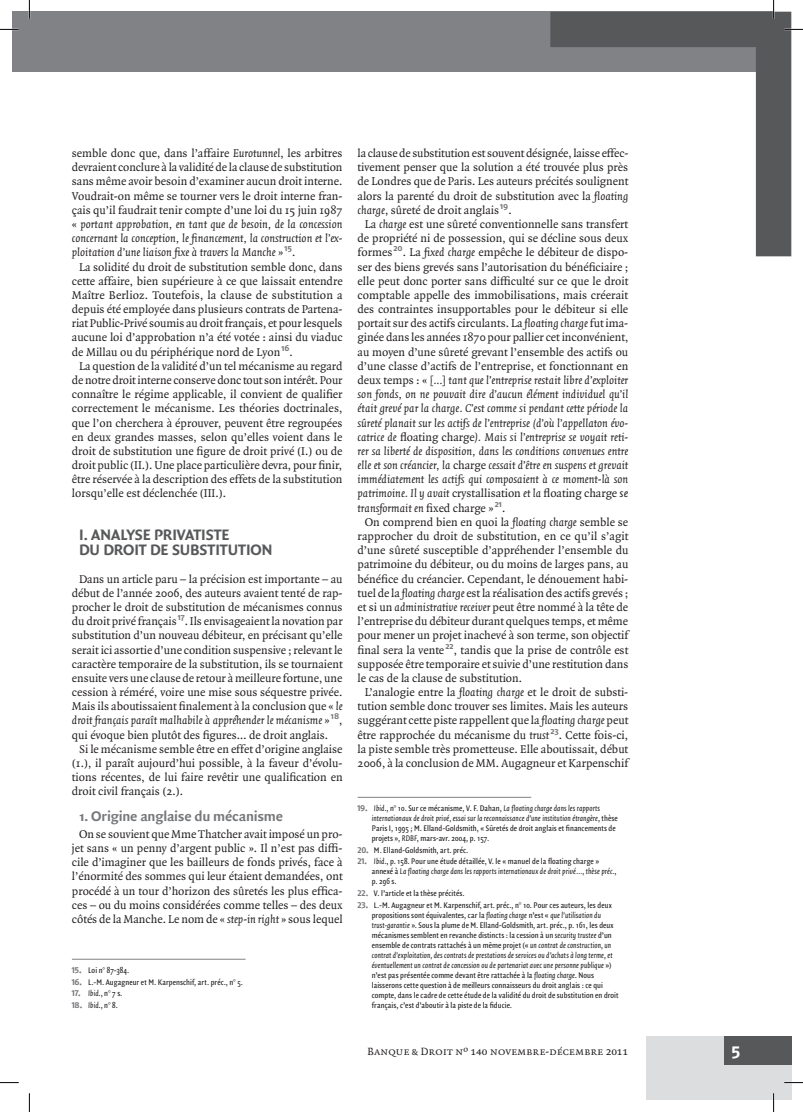
<style>
.page{position:relative;width:803px;height:1112px;background:#fff}
.page>*{position:absolute;margin:0;border:0;box-sizing:border-box;transform-origin:0 0}
.t1{font:17.5px "Fago No Bold Lf Caps";color:#fff}
._6-INTER-GROS{font:700 16.25px/15px "Quadraat Sans";letter-spacing:-.01em;color:#57585a}
._6-INTER-MOYEN{font:700 15px "Quadraat Sans";letter-spacing:-.015em;color:#76787b}
._5-TEXTE-COURANT{font:12.12px/14.1px "Quadraat";color:#231f20;text-align:justify}
._9-NOTES_DE_BAS_DE_P{font:12.12px/14.1px "Quadraat";color:#231f20;text-align:justify}
.t2{font:11.25px "Quadraat Small Caps";color:#231f20}
._9-NOTES_DE_BAS_DE_P-2{font:8.75px/10px "Quadraat Sans Con";letter-spacing:.01em;color:#231f20}
.s1{font-style:italic}
.s2{font-family:"Fago No Bold Lf";color:#76787b}
.s3{font-family:"Quadraat Sans";font-style:italic}
</style>
<div class="page">
<div style="left:12px;top:12px;width:17px;height:60px;background:#808285"></div>
<div style="left:646px;top:1036px;width:145px;height:63px;background:#dcdddf"></div>
<div style="left:724px;top:1036px;width:67px;height:28px;background:#57585a"></div>
<div style="left:29px;top:12px;width:744px;height:60px;background:#808285"></div>
<svg style="left:550px;top:12px;width:241px;height:244px"></svg>
<hr style="left:72px;top:958px;width:174px;height:1px;background:#808285">
<hr style="left:358px;top:796px;width:173px;height:1px;background:#808285">
<svg style="left:0;top:29px;width:19px;height:1px"></svg>
<svg style="left:784px;top:29px;width:19px;height:1px"></svg>
<svg style="left:0;top:1082px;width:19px;height:1px"></svg>
<svg style="left:784px;top:1081px;width:19px;height:2px"></svg>
<svg style="left:29px;top:0;width:1px;height:19px"></svg>
<svg style="left:29px;top:1093px;width:1px;height:18px"></svg>
<svg style="left:773px;top:0;width:1px;height:19px"></svg>
<svg style="left:773px;top:1093px;width:1px;height:18px"></svg>
<p class="_9-NOTES_DE_BAS_DE_P" style="left:72px;top:146px;width:272px">semble donc que, dans l’affaire <span class="s1">Eurotunnel</span>, les arbitres devraient conclure à la validité de la clause de substitution sans même avoir besoin d’examiner aucun droit interne.<br>Voudrait-on même se tourner vers le droit interne fran&shy;çais qu’il faudrait tenir compte d’une loi du 15 juin 1987 « <span class="s1">portant approbation, en tant que de besoin, de la concession concernant la conception, le financement, la construction et l’ex&shy;ploitation d’une liaison fixe à travers la Manche</span> »<sup>15</sup>.</p>
<p class="_5-TEXTE-COURANT" style="left:72px;top:260px;width:272px;text-indent:7px">La solidité du droit de substitution semble donc, dans cette affaire, bien supérieure à ce que laissait entendre Maître Berlioz. Toutefois, la clause de substitution a depuis été employée dans plusieurs contrats de Partena&shy;riat Public-Privé soumis au droit français, et pour lesquels aucune loi d’approbation n’a été votée : ainsi du viaduc de Millau ou du périphérique nord de Lyon<sup>16</sup>.</p>
<p class="_5-TEXTE-COURANT" style="left:72px;top:359px;width:272px;text-indent:7px">La question de la validité d’un tel mécanisme au regard de notre droit interne conserve donc tout son intérêt. Pour connaître le régime applicable, il convient de qualifier correctement le mécanisme. Les théories doctrinales, que l’on cherchera à éprouver, peuvent être regroupées en deux grandes masses, selon qu’elles voient dans le droit de substitution une figure de droit privé (I.) ou de droit public (II.). Une place particulière devra, pour finir, être réservée à la description des effets de la substitution lorsqu’elle est déclenchée (III.).</p>
<p class="_6-INTER-GROS" style="left:79px;top:527px;width:193px">I. ANALYSE PRIVATISTE<br>DU DROIT DE SUBSTITUTION</p>
<p class="_5-TEXTE-COURANT" style="left:72px;top:572px;width:272px;text-indent:7px">Dans un article paru – la précision est importante – au début de l’année 2006, des auteurs avaient tenté de rap&shy;procher le droit de substitution de mécanismes connus du droit privé français<sup>17</sup>. Ils envisageaient la novation par substitution d’un nouveau débiteur, en précisant qu’elle serait ici assortie d’une condition suspensive ; relevant le caractère temporaire de la substitution, ils se tournaient ensuite vers une clause de retour à meilleure fortune, une cession à réméré, voire une mise sous séquestre privée.<br>Mais ils aboutissaient finalement à la conclusion que « <span class="s1">le droit français paraît malhabile à appréhender le mécanisme</span> »<sup>18</sup>, qui évoque bien plutôt des figures… de droit anglais.</p>
<p class="_5-TEXTE-COURANT" style="left:72px;top:742px;width:272px;text-indent:7px">Si le mécanisme semble être en effet d’origine anglaise (1.), il paraît aujourd’hui possible, à la faveur d’évolu&shy;tions récentes, de lui faire revêtir une qualification en droit civil français (2.).</p>
<p class="_6-INTER-MOYEN" style="left:79px;top:807px;width:206px">1. ORIGINE ANGLAISE DU MÉCANISME</p>
<p class="_5-TEXTE-COURANT" style="left:72px;top:827px;width:272px;text-align:center">On se souvient que Mme Thatcher avait imposé un pro&shy;jet sans « un penny d’argent public ». Il n’est pas diffi&shy;cile d’imaginer que les bailleurs de fonds privés, face à l’énormité des sommes qui leur étaient demandées, ont procédé à un tour d’horizon des sûretés les plus effica&shy;ces – ou du moins considérées comme telles – des deux côtés de la Manche. Le nom de « <span class="s1">step-in right</span> » sous lequel</p>
<p class="_9-NOTES_DE_BAS_DE_P-2" style="left:72px;top:964px;width:59px"><span class="s2">15.</span> Loi n° 87-384.</p>
<p class="_9-NOTES_DE_BAS_DE_P-2" style="left:72px;top:976px;width:173px"><span class="s2">16.</span> L.-M. Augagneur et M. Karpenschif, art. préc., n° 5.</p>
<p class="_9-NOTES_DE_BAS_DE_P-2" style="left:72px;top:988px;width:52px"><span class="s2">17.</span> <span class="s1">Ibid</span>., n° 7 s.</p>
<p class="_9-NOTES_DE_BAS_DE_P-2" style="left:72px;top:1000px;width:47px"><span class="s2">18.</span> <span class="s1">Ibid</span>., n° 8.</p>
<p class="_9-NOTES_DE_BAS_DE_P" style="left:358px;top:146px;width:272px">la clause de substitution est souvent désignée, laisse effec&shy;tivement penser que la solution a été trouvée plus près de Londres que de Paris. Les auteurs précités soulignent alors la parenté du droit de substitution avec la <span class="s1">floating charge</span>, sûreté de droit anglais<sup>19</sup>.</p>
<p class="_5-TEXTE-COURANT" style="left:358px;top:217px;width:272px;text-indent:7px">La <span class="s1">charge</span> est une sûreté conventionnelle sans transfert de propriété ni de possession, qui se décline sous deux formes <sup>20</sup>. La <span class="s1">fixed charge</span> empêche le débiteur de dispo&shy;ser des biens grevés sans l’autorisation du bénéficiaire ; elle peut donc porter sans difficulté sur ce que le droit comptable appelle des immobilisations, mais créerait des contraintes insupportables pour le débiteur si elle portait sur des actifs circulants. La <span class="s1">floating charge</span> fut ima&shy;ginée dans les années 1870 pour pallier cet inconvénient, au moyen d’une sûreté grevant l’ensemble des actifs ou d’une classe d’actifs de l’entreprise, et fonctionnant en deux temps : « <span class="s1">[…] tant que l’entreprise restait libre d’exploiter son fonds, on ne pouvait dire d’aucun élément individuel qu’il était grevé par la charge. C’est comme si pendant cette période la sûreté planait sur les actifs de l’entreprise (d’où l’appellaton évo&shy;catrice de</span> floating charge<span class="s1">). Mais si l’entreprise se voyait reti&shy;rer sa liberté de disposition, dans les conditions convenues entre elle et son créancier, la</span> charge <span class="s1">cessait d’être en suspens et grevait immédiatement les actifs qui composaient à ce moment-là son patrimoine. Il y avait</span> crystallisation <span class="s1">et la</span> floating charge <span class="s3">se </span><span class="s1">transformait en</span> fixed charge » <sup>21</sup>.</p>
<p class="_5-TEXTE-COURANT" style="left:358px;top:515px;width:272px;text-indent:7px">On comprend bien en quoi la <span class="s1">floating charge</span> semble se rapprocher du droit de substitution, en ce qu’il s’agit d’une sûreté susceptible d’appréhender l’ensemble du patrimoine du débiteur, ou du moins de larges pans, au bénéfice du créancier. Cependant, le dénouement habi&shy;tuel de la <span class="s1">floating charge</span> est la réalisation des actifs grevés ; et si un <span class="s1">administrative receiver</span> peut être nommé à la tête de l’entreprise du débiteur durant quelques temps, et même pour mener un projet inachevé à son terme, son objectif final sera la vente <sup>22</sup>, tandis que la prise de contrôle est supposée être temporaire et suivie d’une restitution dans le cas de la clause de substitution.</p>
<p class="_5-TEXTE-COURANT" style="left:358px;top:685px;width:272px;text-align:center">L’analogie entre la <span class="s1">floating charge</span> et le droit de substi&shy;tution semble donc trouver ses limites. Mais les auteurs suggérant cette piste rappellent que la <span class="s1">floating charge</span> peut être rapprochée du mécanisme du <span class="s1">trust</span> <sup>23</sup>. Cette fois-ci, la piste semble très prometteuse. Elle aboutissait, début 2006, à la conclusion de MM. Augagneur et Karpenschif</p>
<p class="_9-NOTES_DE_BAS_DE_P-2" style="left:372px;top:803px;width:248px;text-indent:-14px"><span class="s2">19.</span> <span class="s1">Ibid</span>., n° 10. Sur ce mécanisme, V. F. Dahan, <span class="s1">La floating charge dans les rapports internationaux de droit privé, essai sur la reconnaissance d’une institution étrangère</span>, thèse Paris I, 1995 ; M. Elland-Goldsmith, « Sûretés de droit anglais et financements de projets », <span class="s1">RDBF</span>, mars-avr. 2004, p. 157.</p>
<p class="_9-NOTES_DE_BAS_DE_P-2" style="left:358px;top:844px;width:112px"><span class="s2">20.</span> M. Elland-Goldsmith, art. préc.</p>
<p class="_9-NOTES_DE_BAS_DE_P-2" style="left:372px;top:856px;width:246px;text-indent:-14px"><span class="s2">21.</span> <span class="s1">Ibid</span>., p. 158. Pour une étude détaillée, V. le « manuel de la floating charge » annexé à <span class="s1">La floating charge dans les rapports internationaux de droit privé…, thèse préc.</span>, p. 296 s.</p>
<p class="_9-NOTES_DE_BAS_DE_P-2" style="left:358px;top:888px;width:108px"><span class="s2">22.</span> V. l’article et la thèse précités.</p>
<p class="_9-NOTES_DE_BAS_DE_P-2" style="left:372px;top:900px;width:248px;text-indent:-14px"><span class="s2">23.</span> L.-M. Augagneur et M. Karpenschif, art. préc., n° 10. Pour ces auteurs, les deux propositions sont équivalentes, car la <span class="s1">floating charge</span> n’est « <span class="s1">que l’utilisation du trust-garantie</span> ». Sous la plume de M. Elland-Goldsmith, art. préc., p. 161, les deux mécanismes semblent en revanche distincts : la cession à un <span class="s1">security trustee</span> d’un ensemble de contrats rattachés à un même projet (« <span class="s1">un contrat de construction, un contrat d’exploitation, des contrats de prestations de services ou d’achats à long terme, et éventuellement un contrat de concession ou de partenariat avec une personne publique</span> ») n’est pas présentée comme devant être rattachée à la <span class="s1">floating charge</span>. Nous laisserons cette question à de meilleurs connaisseurs du droit anglais : ce qui compte, dans le cadre de cette étude de la validité du droit de substitution en droit français, c’est d’aboutir à la piste de la fiducie.</p>
<p class="t2" style="left:368px;top:1045px;width:262px">Banque &amp; Droit nº 140 novembre-décembre 2011</p>
<h1 class="t1" style="left:731px;top:1040px;width:11px">5</h1>
</div>
